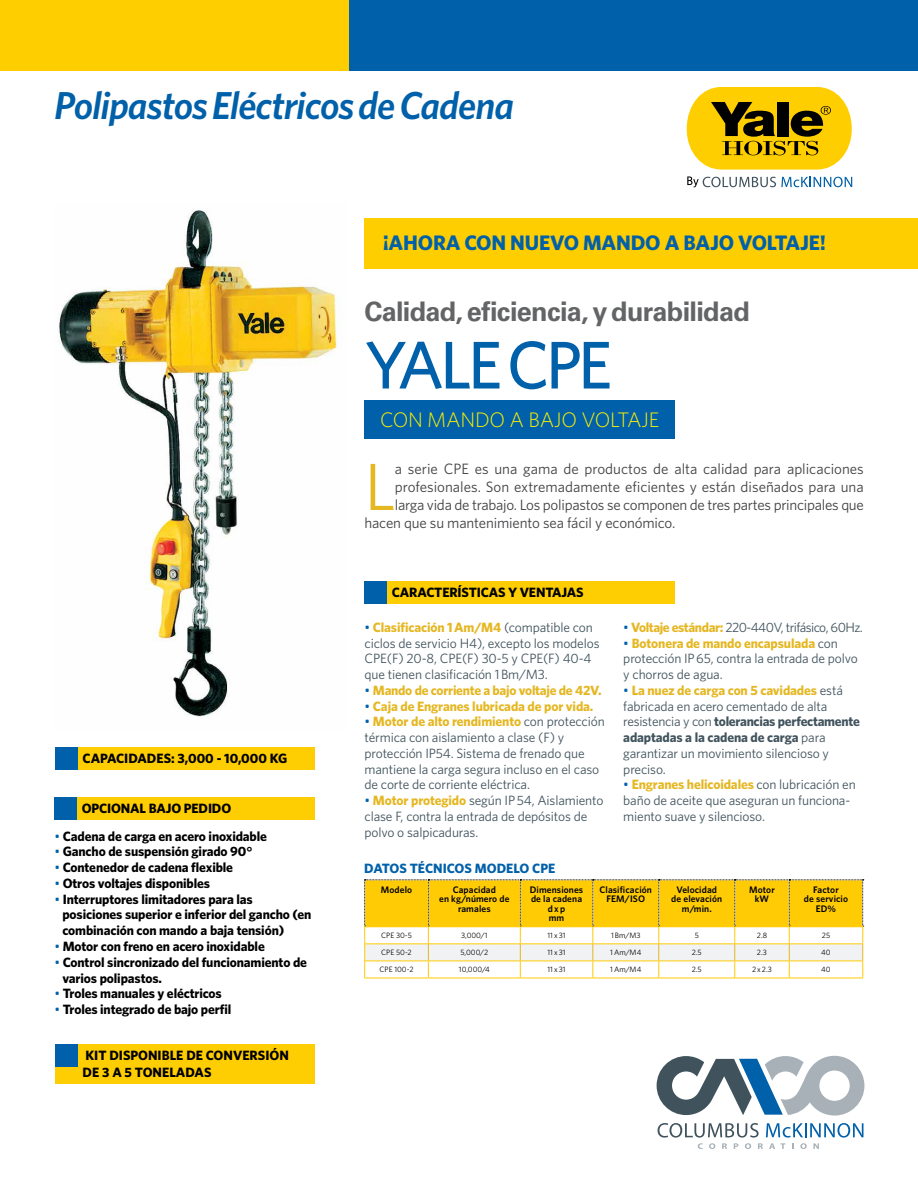
<style>
.page{position:relative;width:918px;height:1188px;background:#fff}
.page>*{position:absolute;margin:0;border:0;box-sizing:border-box;transform-origin:0 0}
.t1{font:500 67.5px "Whitney";letter-spacing:-.06em;color:#0060a9}
.t2{font:66.75px "Whitney";color:#e5b722}
.t3{font:italic 600 39px "Whitney";letter-spacing:-.025em;color:#0060a9}
.t4{font:700 27px "Univers LT Std";letter-spacing:-.025em;color:#636466}
.t5{font:700 21px "Whitney";letter-spacing:-.01em;color:#0060a9}
.t6{font:300 21px "Whitney";letter-spacing:-.01em;color:#fff200}
.t7{font:15px "Whitney";letter-spacing:-.01em;color:#414042}
.t8{font:13.5px/15.8px "Whitney";letter-spacing:-.01em;color:#41535d}
.t9{font:700 13.5px/15.8px "Whitney";letter-spacing:-.01em;color:#000}
.t10{font:700 13.5px "Whitney";letter-spacing:-.02em;color:#e5b722}
.t11{font:13.5px "Whitney";letter-spacing:-.04em;color:#41535d}
.t12{font:700 13.5px "Whitney";color:#0060a9}
.t13{font:600 9.45px/9.4px "Whitney";letter-spacing:.01em;color:#000;text-align:center}
.t14{font:7.8px "Whitney";color:#000}
.s1{font-weight:400;color:#0060a9}
.s2{color:#0060a9}
.s3{font-weight:700;color:#e5b722}
.s4{font-weight:700}
</style>
<div class="page">
<svg style="left:658px;top:1123px;width:205px;height:26px"></svg>
<svg style="left:657px;top:1056px;width:207px;height:60px"></svg>
<div style="left:349px;top:0;width:569px;height:70px;background:#0060a9"></div>
<div style="left:0;top:0;width:349px;height:70px;background:#ffce00"></div>
<svg style="left:687px;top:176px;width:165px;height:11px"></svg>
<svg style="left:687px;top:87px;width:165px;height:83px;background:#cca917"></svg>
<div style="left:55px;top:747px;width:260px;height:23px;background:#ffce02"></div>
<div style="left:55px;top:747px;width:23px;height:23px;background:#0060a9"></div>
<div style="left:55px;top:1044px;width:260px;height:40px;background:#ffce02"></div>
<div style="left:55px;top:1044px;width:23px;height:23px;background:#0060a9"></div>
<div style="left:54px;top:797px;width:261px;height:23px;background:#ffce02"></div>
<div style="left:54px;top:797px;width:23px;height:23px;background:#0060a9"></div>
<img style="left:59px;top:210px;width:279px;height:507px">
<div style="left:365px;top:581px;width:310px;height:23px;background:#ffce02"></div>
<div style="left:365px;top:581px;width:22px;height:23px;background:#0060a9"></div>
<hr style="left:364px;top:978px;width:64px;height:1px;background:#ffcb05">
<hr style="left:428px;top:978px;width:92px;height:1px;background:#ffcb05">
<hr style="left:520px;top:978px;width:73px;height:1px;background:#ffcb05">
<hr style="left:593px;top:978px;width:66px;height:1px;background:#ffcb05">
<hr style="left:659px;top:978px;width:76px;height:1px;background:#ffcb05">
<hr style="left:735px;top:978px;width:54px;height:1px;background:#ffcb05">
<hr style="left:789px;top:978px;width:74px;height:1px;background:#ffcb05">
<svg style="left:364px;top:880px;width:500px;height:98px"></svg>
<div style="left:364px;top:218px;width:554px;height:50px;background:#ffce00"></div>
<div style="left:365px;top:400px;width:310px;height:39px;background:#0060a9"></div>
<h3 class="t3" style="left:54px;top:80px;width:462px">Polipastos Eléctricos de Cadena</h3>
<h3 class="t5" style="left:383px;top:228px;width:445px">¡AHORA CON NUEVO MANDO A BAJO VOLTAJE!</h3>
<h3 class="t4" style="left:364px;top:296px;width:387px">Calidad, eficiencia, y durabilidad</h3>
<h1 class="t1" style="left:364px;top:320px;width:249px">YALE CPE</h1>
<h3 class="t6" style="left:380px;top:406px;width:281px">CON MANDO A BAJO VOLTAJE</h3>
<h2 class="t2" style="left:364px;top:442px;width:33px">L</h2>
<p class="t7" style="left:395px;top:459px;width:471px">a serie CPE es una gama de productos de alta calidad para aplicaciones</p>
<p class="t7" style="left:395px;top:477px;width:471px">profesionales. Son extremadamente eficientes y están diseñados para una</p>
<p class="t7" style="left:395px;top:495px;width:471px">larga vida de trabajo. Los polipastos se componen de tres partes principales que</p>
<p class="t7" style="left:364px;top:513px;width:312px">hacen que su mantenimiento sea fácil y económico.</p>
<p class="t9" style="left:83px;top:750px;width:206px">CAPACIDADES: 3,000 - 10,000 KG</p>
<p class="t9" style="left:82px;top:800px;width:151px">OPCIONAL BAJO PEDIDO</p>
<p class="t9" style="left:54px;top:828px;width:214px"><span class="s1">•</span> Cadena de carga en acero inoxidable</p>
<p class="t9" style="left:54px;top:844px;width:200px"><span class="s1">•</span> Gancho de suspensión girado 90°</p>
<p class="t9" style="left:54px;top:859px;width:180px"><span class="s1">•</span> Contenedor de cadena flexible</p>
<p class="t9" style="left:54px;top:875px;width:157px"><span class="s1">•</span> Otros voltajes disponibles</p>
<p class="t9" style="left:62px;top:891px;width:251px;text-indent:-8px"><span class="s1">•</span> Interruptores limitadores para las posiciones superior e inferior del gancho (en combinación con mando a baja tensión)</p>
<p class="t9" style="left:54px;top:938px;width:212px"><span class="s1">•</span> Motor con freno en acero inoxidable</p>
<p class="t9" style="left:62px;top:954px;width:246px;text-indent:-8px"><span class="s1">•</span> Control sincronizado del funcionamiento de varios polipastos.</p>
<p class="t9" style="left:54px;top:985px;width:169px"><span class="s1">•</span> Troles manuales y eléctricos</p>
<p class="t9" style="left:54px;top:1001px;width:179px"><span class="s1">•</span> Troles integrado de bajo perfil</p>
<p class="t9" style="left:83px;top:1047px;width:208px;line-height:16.5px">KIT DISPONIBLE DE CONVERSIÓN<br>DE 3 A 5 TONELADAS</p>
<p class="t9" style="left:392px;top:585px;width:193px">CARACTERÍSTICAS Y VENTAJAS</p>
<p class="t8" style="left:365px;top:619px;width:237px"><span class="s2">•</span> <span class="s3">Clasificación 1 Am/M4</span> (compatible con ciclos de servicio H4), excepto los modelos CPE(F) 20-8, CPE(F) 30-5 y CPE(F) 40-4 que tienen clasificación 1 Bm/M3.</p>
<p class="t10" style="left:365px;top:681px;width:238px"><span class="s1">•</span> Mando de corriente a bajo voltaje de 42V.</p>
<p class="t10" style="left:365px;top:697px;width:230px"><span class="s1">•</span> Caja de Engranes lubricada de por vida.</p>
<p class="t8" style="left:365px;top:713px;width:242px"><span class="s2">•</span> <span class="s3">Motor de alto rendimiento</span> con protección térmica con aislamiento a clase (F) y protección IP54. Sistema de frenado que mantiene la carga segura incluso en el caso de corte de corriente eléctrica.</p>
<p class="t8" style="left:365px;top:792px;width:240px"><span class="s2">•</span> <span class="s3">Motor protegido</span> según IP 54, Aislamiento clase F, contra la entrada de depósitos de polvo o salpicaduras.</p>
<p class="t12" style="left:364px;top:860px;width:193px">DATOS TÉCNICOS MODELO CPE</p>
<p class="t11" style="left:623px;top:618px;width:241px"><span class="s2">•</span> <span class="s3">Voltaje estándar:</span> 220-440V, trifásico, 60Hz.</p>
<p class="t8" style="left:623px;top:635px;width:236px"><span class="s2">•</span> <span class="s3">Botonera de mando encapsulada</span> con protección IP 65, contra la entrada de polvo y chorros de agua.</p>
<p class="t8" style="left:623px;top:682px;width:238px"><span class="s2">•</span> <span class="s3">La nuez de carga con 5 cavidades</span> está fabricada en acero cementado de alta resistencia y con <span class="s4">tolerancias perfectamente adaptadas a la cadena de carga</span> para garantizar un movimiento silencioso y preciso.</p>
<p class="t8" style="left:623px;top:777px;width:234px"><span class="s2">•</span> <span class="s3">Engranes helicoidales</span> con lubricación en baño de aceite que aseguran un funciona&shy;miento suave y silencioso.</p>
<p class="t13" style="left:381px;top:885px;width:33px">Modelo</p>
<p class="t13" style="left:439px;top:885px;width:72px">Capacidad<br>en kg/número de ramales</p>
<p class="t13" style="left:530px;top:885px;width:55px">Dimensiones de la cadena d x p<br>mm</p>
<p class="t13" style="left:600px;top:885px;width:54px">Clasificación<br>FEM/ISO</p>
<p class="t13" style="left:671px;top:885px;width:52px">Velocidad de elevación m/min.</p>
<p class="t13" style="left:749px;top:885px;width:27px">Motor kW</p>
<p class="t13" style="left:804px;top:885px;width:46px">Factor<br>de servicio<br>ED%</p>
<p class="t14" style="left:381px;top:930px;width:32px">CPE 30-5</p>
<p class="t14" style="left:461px;top:930px;width:28px">3,000/1</p>
<p class="t14" style="left:548px;top:930px;width:20px">11 x 31</p>
<p class="t14" style="left:611px;top:930px;width:31px">1 Bm/M3</p>
<p class="t14" style="left:695px;top:930px;width:6px">5</p>
<p class="t14" style="left:757px;top:930px;width:12px">2.8</p>
<p class="t14" style="left:822px;top:930px;width:10px">25</p>
<p class="t14" style="left:381px;top:947px;width:32px">CPE 50-2</p>
<p class="t14" style="left:460px;top:947px;width:29px">5,000/2</p>
<p class="t14" style="left:548px;top:947px;width:20px">11 x 31</p>
<p class="t14" style="left:610px;top:947px;width:33px">1 Am/M4</p>
<p class="t14" style="left:692px;top:947px;width:12px">2.5</p>
<p class="t14" style="left:757px;top:947px;width:12px">2.3</p>
<p class="t14" style="left:821px;top:947px;width:11px">40</p>
<p class="t14" style="left:380px;top:964px;width:35px">CPE 100-2</p>
<p class="t14" style="left:459px;top:964px;width:32px">10,000/4</p>
<p class="t14" style="left:548px;top:964px;width:20px">11 x 31</p>
<p class="t14" style="left:610px;top:964px;width:33px">1 Am/M4</p>
<p class="t14" style="left:692px;top:964px;width:12px">2.5</p>
<p class="t14" style="left:752px;top:964px;width:21px">2 x 2.3</p>
<p class="t14" style="left:821px;top:964px;width:11px">40</p>
</div>
